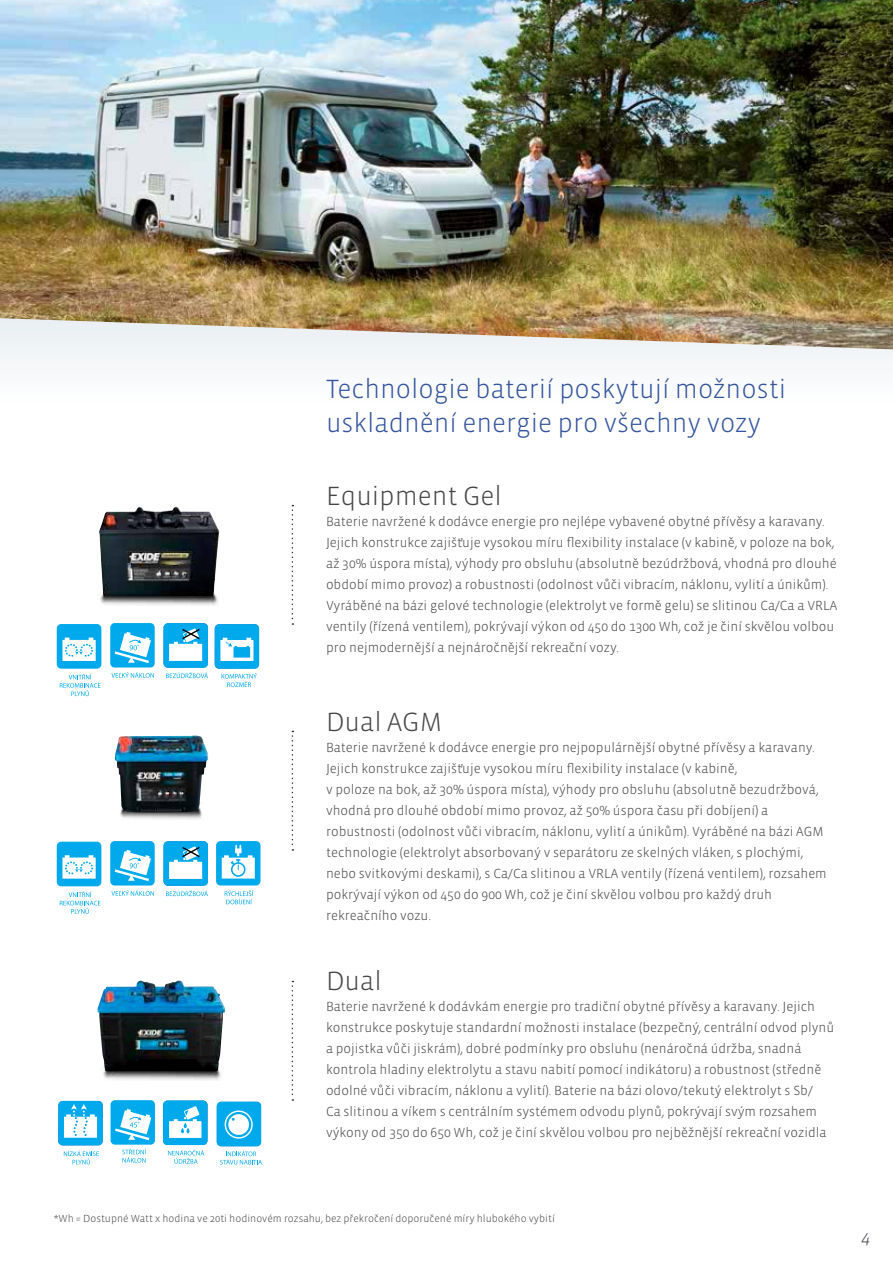
<style>
.page{position:relative;width:893px;height:1263px;background:#fff}
.page>*{position:absolute;margin:0;border:0;box-sizing:border-box;transform-origin:0 0}
.t1{font:300 27px/34.5px "Vista Sans OTCE";color:#34549e}
.t2{font:300 27px "Vista Sans OTCE";color:#464646}
.t3{font:italic 300 18px "Vista Sans OT";color:#474451}
.t4{font:300 13.5px/21px "Vista Sans OTCE";color:#464646}
.t5{font:300 10.5px "Vista Sans OTCE";color:#464646}
</style>
<div class="page">
<img style="left:0;top:0;width:893px;height:349px">
<svg style="left:292px;top:505px;width:1px;height:120px"></svg>
<svg style="left:292px;top:731px;width:1px;height:120px"></svg>
<svg style="left:292px;top:981px;width:1px;height:120px"></svg>
<img style="left:100px;top:596px;width:118px;height:10px">
<img style="left:99px;top:507px;width:120px;height:89px">
<img style="left:120px;top:812px;width:82px;height:8px">
<img style="left:115px;top:735px;width:93px;height:77px">
<img style="left:98px;top:980px;width:127px;height:79px">
<img style="left:103px;top:1059px;width:118px;height:22px">
<svg style="left:58px;top:1101px;width:45px;height:63px"></svg>
<div style="left:111px;top:1100px;width:44px;height:45px;background:#00a9ec;border-radius:4px"></div>
<svg style="left:115px;top:1109px;width:36px;height:31px"></svg>
<svg style="left:122px;top:1149px;width:24px;height:14px"></svg>
<svg style="left:163px;top:1100px;width:44px;height:64px"></svg>
<svg style="left:217px;top:1102px;width:44px;height:62px"></svg>
<div style="left:110px;top:623px;width:45px;height:44px;background:#00a9ec;border-radius:4px"></div>
<svg style="left:115px;top:632px;width:36px;height:31px"></svg>
<svg style="left:111px;top:672px;width:43px;height:6px"></svg>
<div style="left:110px;top:841px;width:45px;height:44px;background:#00a9ec;border-radius:4px"></div>
<svg style="left:115px;top:850px;width:36px;height:31px"></svg>
<svg style="left:111px;top:890px;width:43px;height:6px"></svg>
<svg style="left:164px;top:623px;width:44px;height:55px"></svg>
<svg style="left:164px;top:841px;width:44px;height:55px"></svg>
<div style="left:216px;top:841px;width:44px;height:44px;background:#00a9ec;border-radius:4px"></div>
<svg style="left:222px;top:845px;width:33px;height:33px"></svg>
<svg style="left:225px;top:890px;width:29px;height:14px"></svg>
<div style="left:215px;top:624px;width:44px;height:45px;background:#00a9ec;border-radius:4px"></div>
<svg style="left:215px;top:624px;width:43px;height:63px"></svg>
<div style="left:57px;top:624px;width:44px;height:45px;background:#00a9ec;border-radius:4px"></div>
<svg style="left:62px;top:638px;width:34px;height:23px"></svg>
<svg style="left:60px;top:674px;width:41px;height:22px"></svg>
<div style="left:57px;top:842px;width:44px;height:44px;background:#00a9ec;border-radius:4px"></div>
<svg style="left:62px;top:855px;width:34px;height:24px"></svg>
<svg style="left:60px;top:891px;width:41px;height:23px"></svg>
<h1 class="t1" style="left:326px;top:371px;width:461px">Technologie baterií poskytují možnosti uskladnění energie pro všechny vozy</h1>
<h1 class="t2" style="left:326px;top:480px;width:177px">Equipment Gel</h1>
<p class="t4" style="left:326px;top:511px;width:513px">Baterie navržené k dodávce energie pro nejlépe vybavené obytné přívěsy a karavany.<br>Jejich konstrukce zajišťuje vysokou míru flexibility instalace (v kabině, v poloze na bok, až 30% úspora místa), výhody pro obsluhu (absolutně bezúdržbová, vhodná pro dlouhé období mimo provoz) a robustnosti (odolnost vůči vibracím, náklonu, vylití a únikům).<br>Vyráběné na bázi gelové technologie (elektrolyt ve formě gelu) se slitinou Ca/Ca a VRLA ventily (řízená ventilem), pokrývají výkon od 450 do 1300 Wh, což je činí skvělou volbou pro nejmodernější a nejnáročnější rekreační vozy.</p>
<h1 class="t2" style="left:326px;top:706px;width:118px">Dual AGM</h1>
<p class="t4" style="left:326px;top:737px;width:502px">Baterie navržené k dodávce energie pro nejpopulárnější obytné přívěsy a karavany.<br>Jejich konstrukce zajišťuje vysokou míru flexibility instalace (v kabině,<br>v poloze na bok, až 30% úspora místa), výhody pro obsluhu (absolutně bezudržbová, vhodná pro dlouhé období mimo provoz, až 50% úspora času při dobíjení) a robustnosti (odolnost vůči vibracím, náklonu, vylití a únikům). Vyráběné na bázi AGM technologie (elektrolyt absorbovaný v separátoru ze skelných vláken, s plochými, nebo svitkovými deskami), s Ca/Ca slitinou a VRLA ventily (řízená ventilem), rozsahem pokrývají výkon od 450 do 900 Wh, což je činí skvělou volbou pro každý druh rekreačního vozu.</p>
<h1 class="t2" style="left:326px;top:964px;width:57px">Dual</h1>
<p class="t4" style="left:326px;top:995px;width:510px">Baterie navržené k dodávkám energie pro tradiční obytné přívěsy a karavany. Jejich konstrukce poskytuje standardní možnosti instalace (bezpečný, centrální odvod plynů a pojistka vůči jiskrám), dobré podmínky pro obsluhu (nenáročná údržba, snadná kontrola hladiny elektrolytu a stavu nabití pomocí indikátoru) a robustnost (středně odolné vůči vibracím, náklonu a vylití). Baterie na bázi olovo/tekutý elektrolyt s Sb/<br>Ca slitinou a víkem s centrálním systémem odvodu plynů, pokrývají svým rozsahem výkony od 350 do 650 Wh, což je činí skvělou volbou pro nejběžnější rekreační vozidla</p>
<p class="t5" style="left:54px;top:1212px;width:502px">*Wh = Dostupné Watt x hodina ve 20ti hodinovém rozsahu, bez překročení doporučené míry hlubokého vybití</p>
<h2 class="t3" style="left:861px;top:1228px;width:10px">4</h2>
</div>
